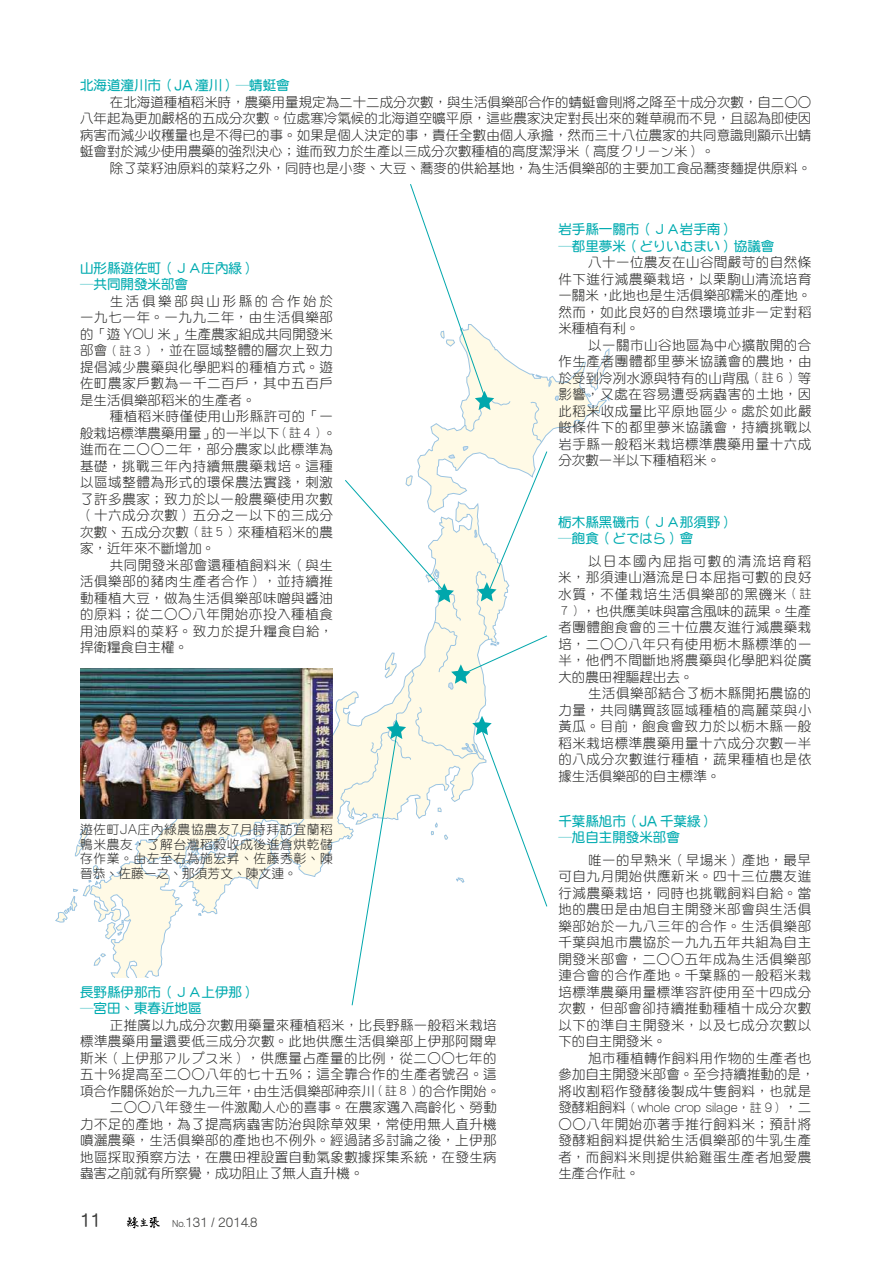
<style>
.page{position:relative;width:893px;height:1263px;background:#fff}
.page>*{position:absolute;margin:0;border:0;box-sizing:border-box;transform-origin:0 0}
.t1{font:700 16.5px "ARR Gothic 1";color:#3c3c3b}
.t2{font:13.5px/16.5px "DF Yuan Std W3";letter-spacing:.035em;color:#262625;text-align:justify}
.t3{font:13.5px/16.5px "DF Yuan Std W7";color:#00abb0}
.t4{font:13.5px "DF Yuan Std W3";color:#262625}
.t5{font:12.75px/15px "DF Yuan Std W3";letter-spacing:.045em;color:#262625;text-align:justify}
.t6{font:300 12px "ARR Gothic 1";color:#262625}
.t7{font:500 12px "ARR Gothic 1";color:#3c3c3b}
.s1{font-family:"ARR Gothic 1";font-weight:700}
.s2{font-family:"ARR Gothic 1";font-weight:300}
.s3{font-size:12px}
.s4{font-size:9px}
.s5{font-family:"DF Yuan Std W3";font-weight:400;font-size:13.5px}
.s6{font-family:"DF Yuan Std W3";font-weight:400}
</style>
<div class="page">
<svg style="left:127px;top:1217px;width:33px;height:12px"></svg>
<svg style="left:136px;top:699px;width:204px;height:178px"></svg>
<svg style="left:56px;top:826px;width:229px;height:152px"></svg>
<svg style="left:297px;top:818px;width:30px;height:7px"></svg>
<svg style="left:340px;top:184px;width:270px;height:822px"></svg>
<img style="left:80px;top:668px;width:253px;height:150px">
<p class="t3" style="left:80px;top:77px;width:211px">北海道潼川市（<span class="s1">JA</span> 潼川）─蜻蜓會</p>
<p class="t2" style="left:80px;top:93px;width:733px;text-indent:30px">在北海道種植稻米時，農藥用量規定為二十二成分次數，與生活俱樂部合作的蜻蜓會則將之降至十成分次數，自二○○八年起為更加嚴格的五成分次數。位處寒冷氣候的北海道空曠平原，這些農家決定對長出來的雜草視而不見，且認為即使因病害而減少收穫量也是不得已的事。如果是個人決定的事，責任全數由個人承擔，然而三十八位農家的共同意識則顯示出蜻蜓會對於減少使用農藥的強烈決心；進而致力於生產以三成分次數種植的高度潔淨米（高度クリーン米）。</p>
<p class="t4" style="left:110px;top:161px;width:703px">除了菜籽油原料的菜籽之外，同時也是小麥、大豆、蕎麥的供給基地，為生活俱樂部的主要加工食品蕎麥麵提供原料。</p>
<p class="t3" style="left:80px;top:259px;width:177px">山形縣遊佐町（ＪＡ庄內綠）─共同開發米部會</p>
<p class="t2" style="left:80px;top:292px;width:254px;text-indent:30px">生活俱樂部與山形縣的合作始於一九七一年。一九九二年，由生活俱樂部的「遊 <span class="s2">YOU</span> 米」生產農家組成共同開發米部會<span class="s3">（註３）</span>，並在區域整體的層次上致力提倡減少農藥與化學肥料的種植方式。遊佐町農家戶數為一千二百戶，其中五百戶是生活俱樂部稻米的生產者。</p>
<p class="t2" style="left:80px;top:408px;width:258px;text-align:left;text-indent:30px">種植稻米時僅使用山形縣許可的「一般栽培標準農藥用量」的一半以下<span class="s3">（註４）</span>。進而在二○○二年，部分農家以此標準為基礎，挑戰三年內持續無農藥栽培。這種以區域整體為形式的環保農法實踐，刺激了許多農家；致力於以一般農藥使用次數（十六成分次數）五分之一以下的三成分次數、五成分次數<span class="s3">（註５）</span>來種植稻米的農家，近年來不斷增加。</p>
<p class="t2" style="left:80px;top:556px;width:254px;text-indent:30px">共同開發米部會還種植飼料米（與生活俱樂部的豬肉生產者合作），並持續推動種植大豆，做為生活俱樂部味噌與醬油的原料；從二○○八年開始亦投入種植食用油原料的菜籽。致力於提升糧食自給，捍衛糧食自主權。</p>
<p class="t5" style="left:80px;top:821px;width:254px">遊佐町<span class="s2">JA</span>庄內綠農協農友<span class="s2">7</span>月時拜訪宜蘭稻鴨米農友，了解台灣稻榖收成後進倉烘乾儲存作業。由左至右為施宏昇、佐藤秀彰、陳晉恭、佐藤一之、那須芳文、陳文連。</p>
<p class="t3" style="left:80px;top:983px;width:177px">長野縣伊那市（ＪＡ上伊那）─宮田、東春近地區</p>
<p class="t2" style="left:110px;top:1016px;width:388px">正推廣以九成分次數用藥量來種植稻米，比長野縣一般稻米栽培</p>
<p class="t2" style="left:80px;top:1033px;width:418px">標準農藥用量還要低三成分次數。此地供應生活俱樂部上伊那阿爾卑</p>
<p class="t2" style="left:80px;top:1049px;width:418px">斯米（上伊那アルプス米），供應量占產量的比例，從二○○七年的</p>
<p class="t2" style="left:80px;top:1066px;width:418px">五十％提高至二○○八年的七十五％；這全靠合作的生產者號召。這</p>
<p class="t4" style="left:80px;top:1083px;width:422px">項合作關係始於一九九三年，由生活俱樂部神奈川<span class="s3">（註８）</span>的合作開始。</p>
<p class="t2" style="left:110px;top:1099px;width:388px">二○○八年發生一件激勵人心的喜事。在農家邁入高齡化、勞動</p>
<p class="t2" style="left:80px;top:1115px;width:418px">力不足的產地，為了提高病蟲害防治與除草效果，常使用無人直升機</p>
<p class="t2" style="left:80px;top:1132px;width:418px">噴灑農藥，生活俱樂部的產地也不例外。經過諸多討論之後，上伊那</p>
<p class="t2" style="left:80px;top:1148px;width:418px">地區採取預察方法，在農田裡設置自動氣象數據採集系統，在發生病</p>
<p class="t4" style="left:80px;top:1166px;width:285px">蟲害之前就有所察覺，成功阻止了無人直升機。</p>
<p class="t1" style="left:80px;top:1212px;width:22px">11</p>
<p class="t7" style="left:172px;top:1217px;width:87px"><span class="s4">No.</span>131 / 2014.8</p>
<p class="t3" style="left:558px;top:221px;width:217px">岩手縣一關市（ＪＡ岩手南）<br>─都里夢米（どりいむまい）協議會</p>
<p class="t2" style="left:558px;top:254px;width:255px;text-indent:30px">八十一位農友在山谷間嚴苛的自然條件下進行減農藥栽培，以栗駒山清流培育一關米，此地也是生活俱樂部糯米的產地。然而，如此良好的自然環境並非一定對稻米種植有利。</p>
<p class="t2" style="left:558px;top:337px;width:255px;text-indent:30px">以一關市山谷地區為中心擴散開的合作生產者團體都里夢米協議會的農地，由於受到冷冽水源與特有的山背風<span class="s3">（註６）</span>等影響，又處在容易遭受病蟲害的土地，因此稻米收成量比平原地區少。處於如此嚴峻條件下的都里夢米協議會，持續挑戰以岩手縣一般稻米栽培標準農藥用量十六成分次數一半以下種植稻米。</p>
<p class="t3" style="left:558px;top:514px;width:177px">栃木縣黑磯市（ＪＡ那須野）─飽食（どではら）會</p>
<p class="t2" style="left:558px;top:553px;width:255px;text-indent:30px">以日本國內屈指可數的清流培育稻米，那須連山潛流是日本屈指可數的良好水質，不僅栽培生活俱樂部的黑磯米<span class="s3">（註７）</span>，也供應美味與富含風味的蔬果。生產者團體飽食會的三十位農友進行減農藥栽培，二○○八年只有使用栃木縣標準的一半，他們不間斷地將農藥與化學肥料從廣大的農田裡驅趕出去。</p>
<p class="t2" style="left:558px;top:685px;width:255px;text-indent:30px">生活俱樂部結合了栃木縣開拓農協的力量，共同購買該區域種植的高麗菜與小黃瓜。目前，飽食會致力於以栃木縣一般稻米栽培標準農藥用量十六成分次數一半的八成分次數進行種植，蔬果種植也是依據生活俱樂部的自主標準。</p>
<p class="t3" style="left:558px;top:812px;width:157px">千葉縣旭市（<span class="s1">JA</span> 千葉綠）─旭自主開發米部會</p>
<p class="t2" style="left:558px;top:851px;width:254px;text-indent:30px">唯一的早熟米（早場米）產地，最早可自九月開始供應新米。四十三位農友進行減農藥栽培，同時也挑戰飼料自給。當地的農田是由旭自主開發米部會與生活俱樂部始於一九八三年的合作。生活俱樂部千葉與旭市農協於一九九五年共組為自主開發米部會，二○○五年成為生活俱樂部連合會的合作產地。千葉縣的一般稻米栽培標準農藥用量標準容許使用至十四成分次數，但部會卻持續推動種植十成分次數以下的準自主開發米，以及七成分次數以下的自主開發米。</p>
<p class="t2" style="left:558px;top:1049px;width:258px;text-align:left;text-indent:30px">旭市種植轉作飼料用作物的生產者也參加自主開發米部會。至今持續推動的是，將收割稻作發酵後製成牛隻飼料，也就是</p>
<p class="t6" style="left:558px;top:1102px;width:254px"><span class="s5">發酵粗飼料</span><span class="s6">（</span>whole crop silage<span class="s6">，註</span> 9<span class="s6">）</span><span class="s5">，二</span></p>
<p class="t2" style="left:558px;top:1115px;width:254px">○○八年開始亦著手推行飼料米；預計將發酵粗飼料提供給生活俱樂部的牛乳生產者，而飼料米則提供給雞蛋生產者旭愛農生產合作社。</p>
</div>
